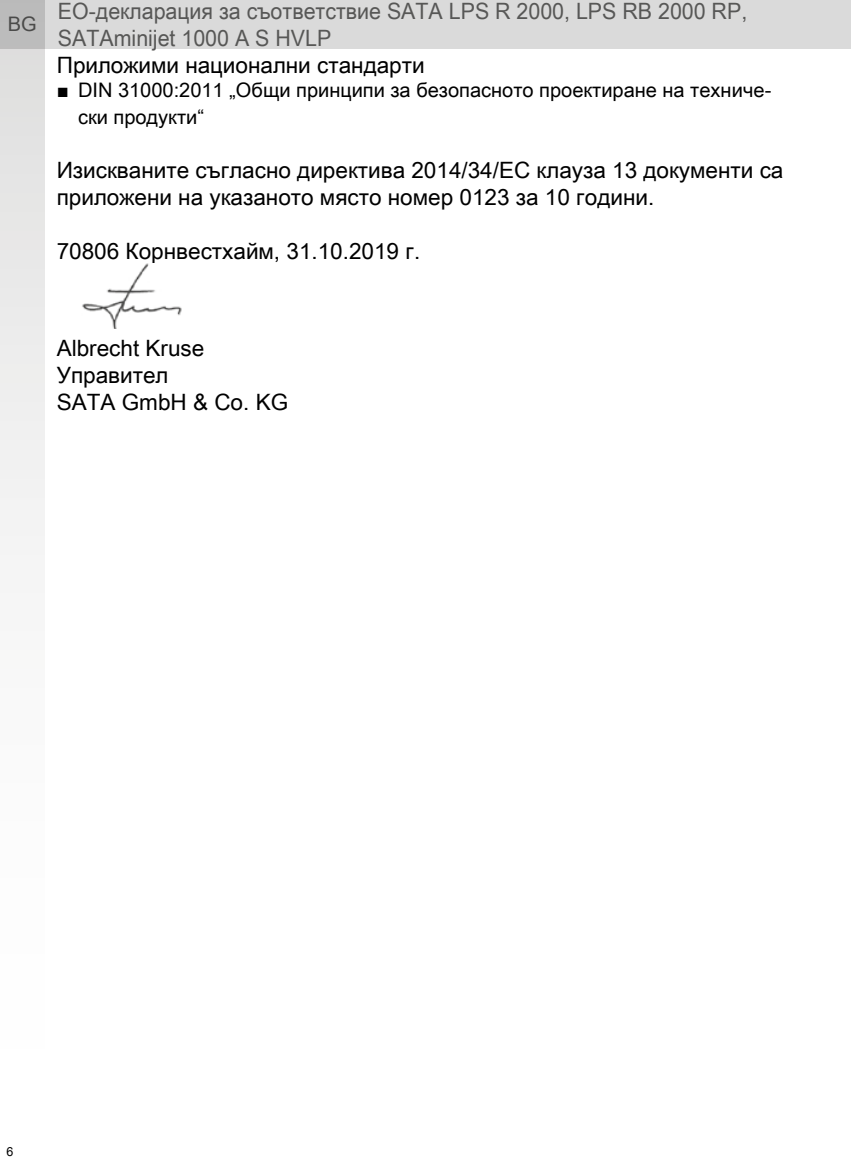
<style>
.page{position:relative;width:851px;height:1170px;background:#fff}
.page>*{position:absolute;margin:0;border:0;box-sizing:border-box;transform-origin:0 0}
.t1{font:22.5px/27px "Arial Unicode MS";color:#000}
.t2{font:22.5px/27px "Arial Unicode MS";color:#575756;scale:.95 1}
.t3{font:20px/27px "Arial Unicode MS";color:#000}
.t4{font:20px "Arial Unicode MS";color:#575756}
.t5{font:12.5px "Arial";color:#000}
.s1{font-family:"Arial"}
</style>
<div class="page">
<div style="left:0;top:0;width:850px;height:49px;background:#dadada"></div>
<svg style="left:0;top:0;width:44px;height:555px"></svg>
<img style="left:82px;top:263px;width:100px;height:66px">
<p class="t4" style="left:8px;top:10px;width:30px">BG</p>
<p class="t2" style="left:58px;top:-3px;width:727px">EО-декларация за съответствие SATA LPS R 2000, LPS RB 2000 RP,<br>SATAminijet 1000 A S HVLP</p>
<p class="t1" style="left:57px;top:51px;width:369px">Приложими национални стандарти</p>
<p class="t3" style="left:78px;top:76px;width:694px;text-indent:-21px"><span class="s1">■</span> DIN 31000:2011 „Общи принципи за безопасното проектиране на техниче&shy;ски продукти“</p>
<p class="t1" style="left:57px;top:156px;width:728px">Изискваните съгласно директива 2014/34/ЕС клауза 13 документи са приложени на указаното място номер 0123 за 10 години.</p>
<p class="t1" style="left:57px;top:237px;width:365px">70806 Корнвестхайм, 31.10.2019 г.</p>
<p class="t1" style="left:57px;top:334px;width:233px">Albrecht Kruse<br>Управител<br>SATA GmbH &amp; Co. KG</p>
<p class="t5" style="left:6px;top:1143px;width:8px">6</p>
</div>
